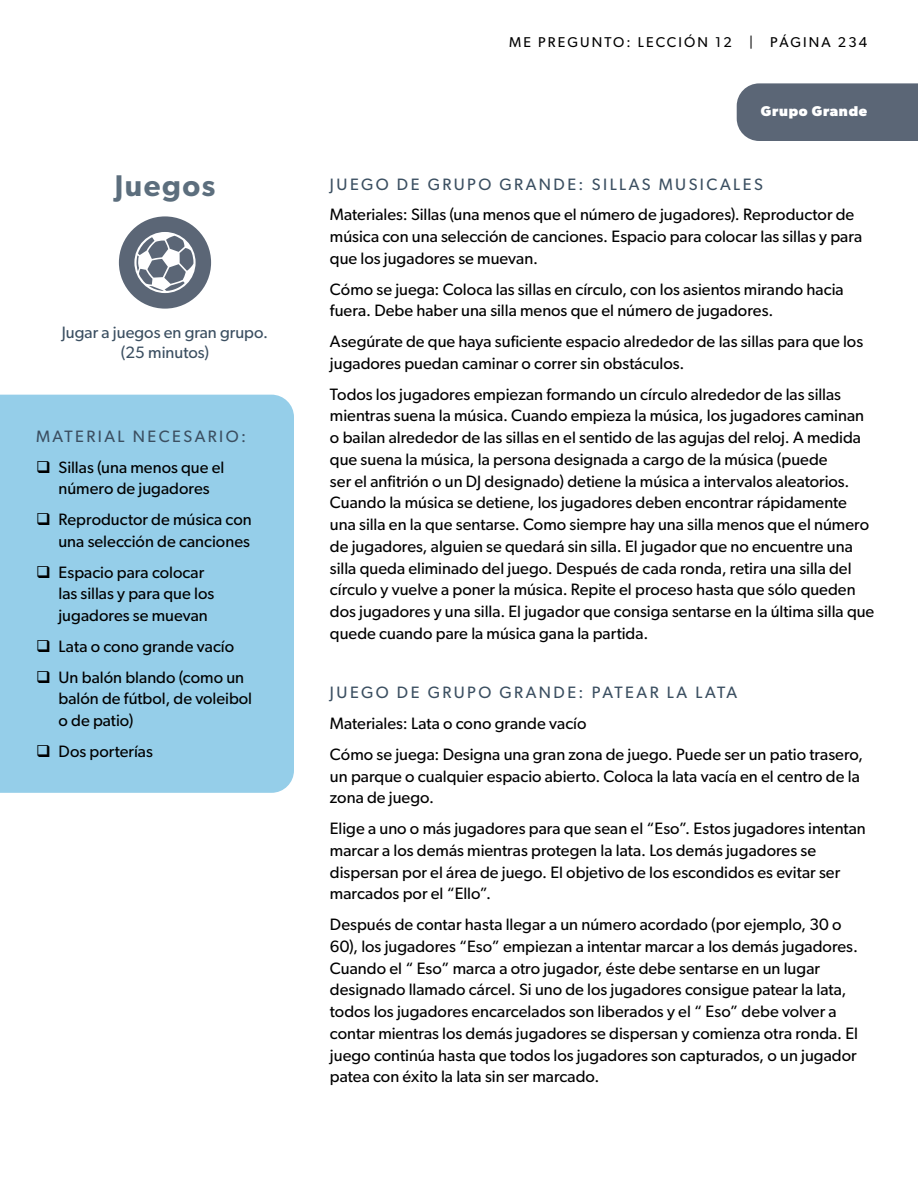
<style>
.page{position:relative;width:918px;height:1188px;background:#fff}
.page>*{position:absolute;margin:0;border:0;box-sizing:border-box;transform-origin:0 0}
.t1{font:600 30px "Gibson";letter-spacing:.05em;color:#5c6e7d}
.t2{font:16.5px/21.8px "Gibson";color:#000}
.t3{font:16.5px "Gibson";letter-spacing:.15em;color:#3b4f61}
.t4{font:16.5px/19.8px "Gibson";color:#3b4f61;text-align:center}
.t5{font:14.25px "Gibson";letter-spacing:.15em;color:#000}
.t6{font:700 14.25px "Gibson";letter-spacing:.05em;color:#fff}
</style>
<div class="page">
<div style="left:737px;top:83px;width:181px;height:58px;background:#5b6676"></div>
<div style="left:119px;top:216px;width:92px;height:93px;background:#5b6676;border-radius:50%"></div>
<svg style="left:134px;top:232px;width:62px;height:61px"></svg>
<div style="left:0;top:395px;width:294px;height:398px;background:#95cee9"></div>
<h1 class="t1" style="left:115px;top:168px;width:102px">Juegos</h1>
<p class="t4" style="left:62px;top:323px;width:208px">Jugar a juegos en gran grupo. (25 minutos)</p>
<p class="t3" style="left:36px;top:426px;width:212px">MATERIAL NECESARIO:</p>
<p class="t2" style="left:36px;top:456px;width:190px;text-align:center">❑ Sillas (una menos que el número de jugadores</p>
<p class="t2" style="left:36px;top:508px;width:217px;text-align:right">❑ Reproductor de música con una selección de canciones</p>
<p class="t2" style="left:59px;top:561px;width:157px;text-indent:-23px">❑ Espacio para colocar las sillas y para que los jugadores se muevan</p>
<p class="t2" style="left:36px;top:635px;width:200px">❑ Lata o cono grande vacío</p>
<p class="t2" style="left:59px;top:666px;width:195px;text-indent:-23px">❑ Un balón blando (como un balón de fútbol, de voleibol o de patio)</p>
<p class="t2" style="left:36px;top:740px;width:118px">❑ Dos porterías</p>
<p class="t5" style="left:509px;top:34px;width:359px">ME PREGUNTO: LECCIÓN 12 | PÁGINA 234</p>
<p class="t6" style="left:761px;top:103px;width:108px">Grupo Grande</p>
<p class="t3" style="left:330px;top:174px;width:434px">JUEGO DE GRUPO GRANDE: SILLAS MUSICALES</p>
<p class="t2" style="left:330px;top:204px;width:534px">Materiales: Sillas (una menos que el número de jugadores). Reproductor de música con una selección de canciones. Espacio para colocar las sillas y para que los jugadores se muevan.</p>
<p class="t2" style="left:330px;top:278px;width:515px">Cómo se juega: Coloca las sillas en círculo, con los asientos mirando hacia fuera. Debe haber una silla menos que el número de jugadores.</p>
<p class="t2" style="left:330px;top:330px;width:535px">Asegúrate de que haya suficiente espacio alrededor de las sillas para que los jugadores puedan caminar o correr sin obstáculos.</p>
<p class="t2" style="left:330px;top:383px;width:546px">Todos los jugadores empiezan formando un círculo alrededor de las sillas mientras suena la música. Cuando empieza la música, los jugadores caminan o bailan alrededor de las sillas en el sentido de las agujas del reloj. A medida que suena la música, la persona designada a cargo de la música (puede<br>ser el anfitrión o un DJ designado) detiene la música a intervalos aleatorios.<br>Cuando la música se detiene, los jugadores deben encontrar rápidamente una silla en la que sentarse. Como siempre hay una silla menos que el número de jugadores, alguien se quedará sin silla. El jugador que no encuentre una silla queda eliminado del juego. Después de cada ronda, retira una silla del círculo y vuelve a poner la música. Repite el proceso hasta que sólo queden dos jugadores y una silla. El jugador que consiga sentarse en la última silla que quede cuando pare la música gana la partida.</p>
<p class="t3" style="left:330px;top:683px;width:409px">JUEGO DE GRUPO GRANDE: PATEAR LA LATA</p>
<p class="t2" style="left:330px;top:708px;width:535px;line-height:30.8px">Materiales: Lata o cono grande vacío<br>Cómo se juega: Designa una gran zona de juego. Puede ser un patio trasero,</p>
<p class="t2" style="left:330px;top:765px;width:531px">un parque o cualquier espacio abierto. Coloca la lata vacía en el centro de la zona de juego.</p>
<p class="t2" style="left:330px;top:817px;width:537px">Elige a uno o más jugadores para que sean el “Eso”. Estos jugadores intentan marcar a los demás mientras protegen la lata. Los demás jugadores se dispersan por el área de juego. El objetivo de los escondidos es evitar ser marcados por el “Ello”.</p>
<p class="t2" style="left:330px;top:913px;width:530px">Después de contar hasta llegar a un número acordado (por ejemplo, 30 o 60), los jugadores “Eso” empiezan a intentar marcar a los demás jugadores.<br>Cuando el “ Eso” marca a otro jugador, éste debe sentarse en un lugar designado llamado cárcel. Si uno de los jugadores consigue patear la lata, todos los jugadores encarcelados son liberados y el “ Eso” debe volver a contar mientras los demás jugadores se dispersan y comienza otra ronda. El juego continúa hasta que todos los jugadores son capturados, o un jugador patea con éxito la lata sin ser marcado.</p>
</div>
